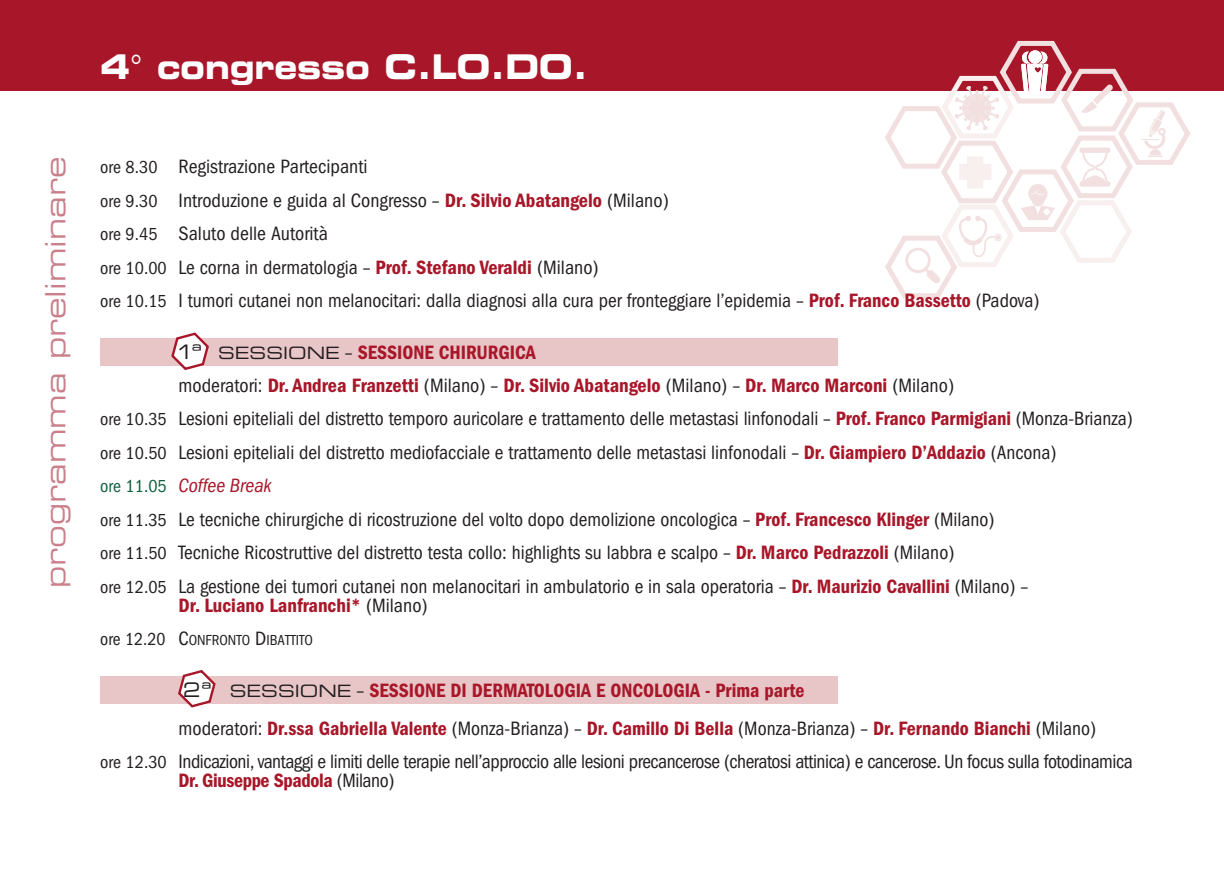
<style>
.page{position:relative;width:1224px;height:874px;background:#fff}
.page>*{position:absolute;margin:0;border:0;box-sizing:border-box;transform-origin:0 0}
.t1{font:34px "Eurostile Bold Extended Two";letter-spacing:-.01em;color:#fff;scale:.9 1}
.t2{font:28px "Eurostile Extended Two";color:#ca7f8a}
.t3{font:condensed 20px/33.4px "Franklin Gothic";color:#231f20}
.t4{font:600 condensed 20px/37.4px "Franklin Gothic";color:#a81729}
.t5{font:condensed 20px/18.8px "Franklin Gothic";letter-spacing:-.025em;color:#231f20}
.t6{font:italic condensed 20px "Franklin Gothic";color:#a81729}
.t7{font:condensed 15px "Franklin Gothic";color:#231f20}
.s1{font-size:18px}
.s2{font-weight:600;color:#a81729}
.s3{font-family:"Eurostile Extended Two";font-weight:400;font-stretch:normal;color:#231f20}
.s4{font-family:"Eurostile Extended Two";font-weight:400;font-stretch:normal;font-size:17px;color:#231f20}
.s5{font-weight:400;color:#231f20}
.s6{font-style:normal;font-size:18px;color:#0d623f}
.s7{font-size:20px}
</style>
<div class="page">
<div style="left:100px;top:675px;width:737px;height:28px;background:#e8c5c7"></div>
<svg style="left:177px;top:669px;width:41px;height:39px"></svg>
<div style="left:0;top:0;width:1223px;height:91px;background:#a81729"></div>
<div style="left:100px;top:338px;width:737px;height:27px;background:#e8c5c7"></div>
<svg style="left:170px;top:332px;width:41px;height:39px"></svg>
<svg style="left:885px;top:40px;width:305px;height:258px"></svg>
<h1 class="t1" style="left:100px;top:54px;width:543px">4 congresso C.LO.DO.</h1>
<h2 class="t2" style="left:45px;top:587px;width:432px;rotate:-90deg">programma preliminare</h2>
<p class="t3" style="left:100px;top:151px;width:940px"><span class="s1">ore 8.30</span> Registrazione Partecipanti<br><span class="s1">ore 9.30</span> Introduzione e guida al Congresso – <span class="s2">Dr. Silvio Abatangelo</span> (Milano)<br><span class="s1">ore 9.45</span> Saluto delle Autorità<br><span class="s1">ore 10.00</span> Le corna in dermatologia – <span class="s2">Prof. Stefano Veraldi</span> (Milano)<br><span class="s1">ore 10.15</span> I tumori cutanei non melanocitari: dalla diagnosi alla cura per fronteggiare l’epidemia – <span class="s2">Prof. Franco Bassetto</span> (Padova)</p>
<p class="t4" style="left:175px;top:335px;width:362px"><span class="s3">1ª</span> <span class="s4">SESSIONE</span> <span class="s5">–</span> SESSIONE CHIRURGICA</p>
<p class="t4" style="left:178px;top:368px;width:777px"><span class="s5">moderatori:</span> Dr. Andrea Franzetti <span class="s5">(Milano) –</span> Dr. Silvio Abatangelo <span class="s5">(Milano) –</span> Dr. Marco Marconi <span class="s5">(Milano)</span></p>
<p class="t3" style="left:100px;top:403px;width:1033px"><span class="s1">ore 10.35</span> Lesioni epiteliali del distretto temporo auricolare e trattamento delle metastasi linfonodali – <span class="s2">Prof. Franco Parmigiani</span> (Monza-Brianza)</p>
<p class="t3" style="left:100px;top:437px;width:957px"><span class="s1">ore 10.50</span> Lesioni epiteliali del distretto mediofacciale e trattamento delle metastasi linfonodali – <span class="s2">Dr. Giampiero D’Addazio</span> (Ancona)</p>
<p class="t6" style="left:100px;top:478px;width:173px"><span class="s6">ore 11.05</span> Coffee Break</p>
<p class="t3" style="left:100px;top:504px;width:895px"><span class="s1">ore 11.35</span> Le tecniche chirurgiche di ricostruzione del volto dopo demolizione oncologica – <span class="s2">Prof. Francesco Klinger</span> (Milano)</p>
<p class="t3" style="left:100px;top:537px;width:855px"><span class="s1">ore 11.50</span> Tecniche Ricostruttive del distretto testa collo: highlights su labbra e scalpo – <span class="s2">Dr. Marco Pedrazzoli</span> (Milano)</p>
<p class="t3" style="left:100px;top:571px;width:929px"><span class="s1">ore 12.05</span> La gestione dei tumori cutanei non melanocitari in ambulatorio e in sala operatoria – <span class="s2">Dr. Maurizio Cavallini</span> (Milano) –</p>
<p class="t4" style="left:178px;top:587px;width:251px">Dr. Luciano Lanfranchi* <span class="s5">(Milano)</span></p>
<p class="t7" style="left:100px;top:635px;width:214px"><span class="s1">ore 12.20</span> <span class="s7">C</span>ONFRONTO <span class="s7">D</span>IBATTITO</p>
<p class="t4" style="left:178px;top:673px;width:919px"><span class="s3">2ª</span> <span class="s4">SESSIONE</span> <span class="s5">–</span> SESSIONE DI DERMATOLOGIA E ONCOLOGIA - Prima parte<br><span class="s5">moderatori:</span> Dr.ssa Gabriella Valente <span class="s5">(Monza-Brianza) –</span> Dr. Camillo Di Bella <span class="s5">(Monza-Brianza) –</span> Dr. Fernando Bianchi <span class="s5">(Milano)</span></p>
<p class="t5" style="left:178px;top:753px;width:955px;text-indent:-78px"><span class="s1">ore 12.30</span> Indicazioni, vantaggi e limiti delle terapie nell’approccio alle lesioni precancerose (cheratosi attinica) e cancerose. Un focus sulla fotodinamica<br><span class="s2">Dr. Giuseppe Spadola</span> (Milano)</p>
</div>
